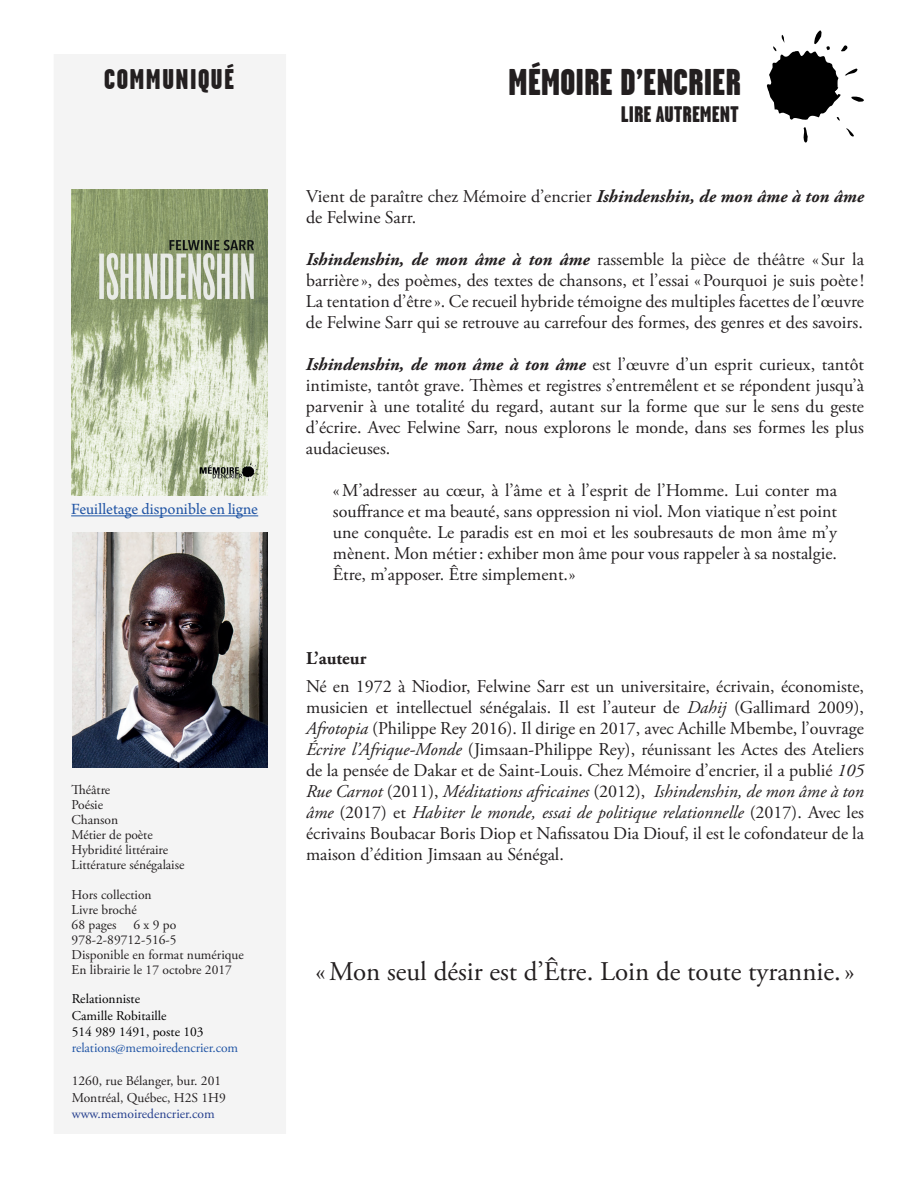
<style>
.page{position:relative;width:918px;height:1188px;background:#fff}
.page>*{position:absolute;margin:0;border:0;box-sizing:border-box;transform-origin:0 0}
.t1{font:900 37.35px "Garage Gothic";color:#231f20}
.t2{font:900 28.5px "Garage Gothic";letter-spacing:.05em;color:#231f20}
.t3{font:27px "Adobe Garamond Pro";color:#231f20}
.t4{font:900 22.5px "Garage Gothic";color:#231f20}
.t5{font:18px/21px "Adobe Garamond Pro";color:#231f20;text-align:justify}
.t6{font:700 18px "Adobe Garamond Pro";color:#231f20}
.t7{font:16.5px "Arno Pro";color:#2155a5}
.t8{font:13.5px/15px "Adobe Garamond Pro";color:#231f20}
.t9{font:13.5px/16.5px "Adobe Garamond Pro";color:#000001}
.t10{font:13.5px "Adobe Garamond Pro";letter-spacing:-.005em;color:#2155a5}
.t11{font:13.5px "Adobe Garamond Pro";color:#253f8e}
.s1{font-weight:700;font-style:italic}
.s2{font-style:italic}
</style>
<div class="page">
<div style="left:54px;top:55px;width:231px;height:1078px;background:#f4f4f4"></div>
<hr style="left:71px;top:515px;width:187px;height:1px;background:#1e56a6">
<svg style="left:846px;top:128px;width:8px;height:9px"></svg>
<svg style="left:766px;top:30px;width:98px;height:91px"></svg>
<svg style="left:803px;top:127px;width:5px;height:16px"></svg>
<img style="left:71px;top:190px;width:197px;height:305px">
<img style="left:72px;top:533px;width:196px;height:234px">
<h2 class="t2" style="left:104px;top:64px;width:131px">COMMUNIQUÉ</h2>
<p class="t7" style="left:71px;top:500px;width:189px">Feuilletage disponible en ligne</p>
<p class="t8" style="left:72px;top:783px;width:114px">Théâtre<br>Poésie<br>Chanson<br>Métier de poète<br>Hybridité littéraire<br>Littérature sénégalaise</p>
<p class="t8" style="left:72px;top:888px;width:82px">Hors collection<br>Livre broché<br>68 pages</p>
<p class="t8" style="left:72px;top:918px;width:174px;text-indent:62px">6 x 9 po<br>978-2-89712-516-5<br>Disponible en format numérique<br>En librairie le 17 octobre 2017</p>
<p class="t9" style="left:72px;top:991px;width:133px">Relationniste<br>Camille Robitaille<br>514 989 1491, poste 103</p>
<p class="t10" style="left:72px;top:1040px;width:168px">relations@memoiredencrier.com</p>
<p class="t8" style="left:72px;top:1073px;width:156px;line-height:16.5px">1260, rue Bélanger, bur. 201<br>Montréal, Québec, H2S 1H9</p>
<p class="t11" style="left:72px;top:1106px;width:145px">www.memoiredencrier.com</p>
<h1 class="t1" style="left:508px;top:61px;width:234px">MÉMOIRE D’ENCRIER</h1>
<p class="t4" style="left:621px;top:102px;width:119px">LIRE AUTREMENT</p>
<p class="t5" style="left:306px;top:186px;width:560px">Vient de paraître chez Mémoire d’encrier <span class="s1">Ishindenshin, de mon âme à ton âme </span>de Felwine Sarr.</p>
<p class="t5" style="left:306px;top:249px;width:560px"><span class="s1">Ishindenshin, de mon âme à ton âme</span> rassemble la pièce de théâtre « Sur la barrière», des poèmes, des textes de chansons, et l’essai «Pourquoi je suis poète!<br>La tentation d’être». Ce recueil hybride témoigne des multiples facettes de l’œuvre de Felwine Sarr qui se retrouve au carrefour des formes, des genres et des savoirs.</p>
<p class="t5" style="left:306px;top:354px;width:560px"><span class="s1">Ishindenshin, de mon âme à ton âme</span> est l’œuvre d’un esprit curieux, tantôt intimiste, tantôt grave. Thèmes et registres s’entremêlent et se répondent jusqu’à parvenir à une totalité du regard, autant sur la forme que sur le sens du geste d’écrire. Avec Felwine Sarr, nous explorons le monde, dans ses formes les plus audacieuses.</p>
<p class="t5" style="left:333px;top:480px;width:506px">«M’adresser au cœur, à l’âme et à l’esprit de l’Homme. Lui conter ma souffrance et ma beauté, sans oppression ni viol. Mon viatique n’est point une conquête. Le paradis est en moi et les soubresauts de mon âme m’y mènent. Mon métier: exhiber mon âme pour vous rappeler à sa nostalgie.<br>Être, m’apposer. Être simplement.»</p>
<p class="t6" style="left:306px;top:648px;width:62px">L’auteur</p>
<p class="t5" style="left:306px;top:676px;width:560px">Né en 1972 à Niodior, Felwine Sarr est un universitaire, écrivain, économiste, musicien et intellectuel sénégalais. Il est l’auteur de <span class="s2">Dahij</span> (Gallimard 2009), <span class="s2">Afrotopia</span> (Philippe Rey 2016). Il dirige en 2017, avec Achille Mbembe, l’ouvrage <span class="s2">Écrire l’Afrique-Monde</span> (Jimsaan-Philippe Rey), réunissant les Actes des Ateliers de la pensée de Dakar et de Saint-Louis. Chez Mémoire d’encrier, il a publié <span class="s2">105<br>Rue Carnot</span> (2011), <span class="s2">Méditations africaines</span> (2012), <span class="s2">Ishindenshin, de mon âme à ton âme</span> (2017) et <span class="s2">Habiter le monde, essai de politique relationnelle</span> (2017). Avec les écrivains Boubacar Boris Diop et Nafissatou Dia Diouf, il est le cofondateur de la maison d’édition Jimsaan au Sénégal.</p>
<h3 class="t3" style="left:315px;top:955px;width:541px">«Mon seul désir est d’Être. Loin de toute tyrannie.»</h3>
</div>
